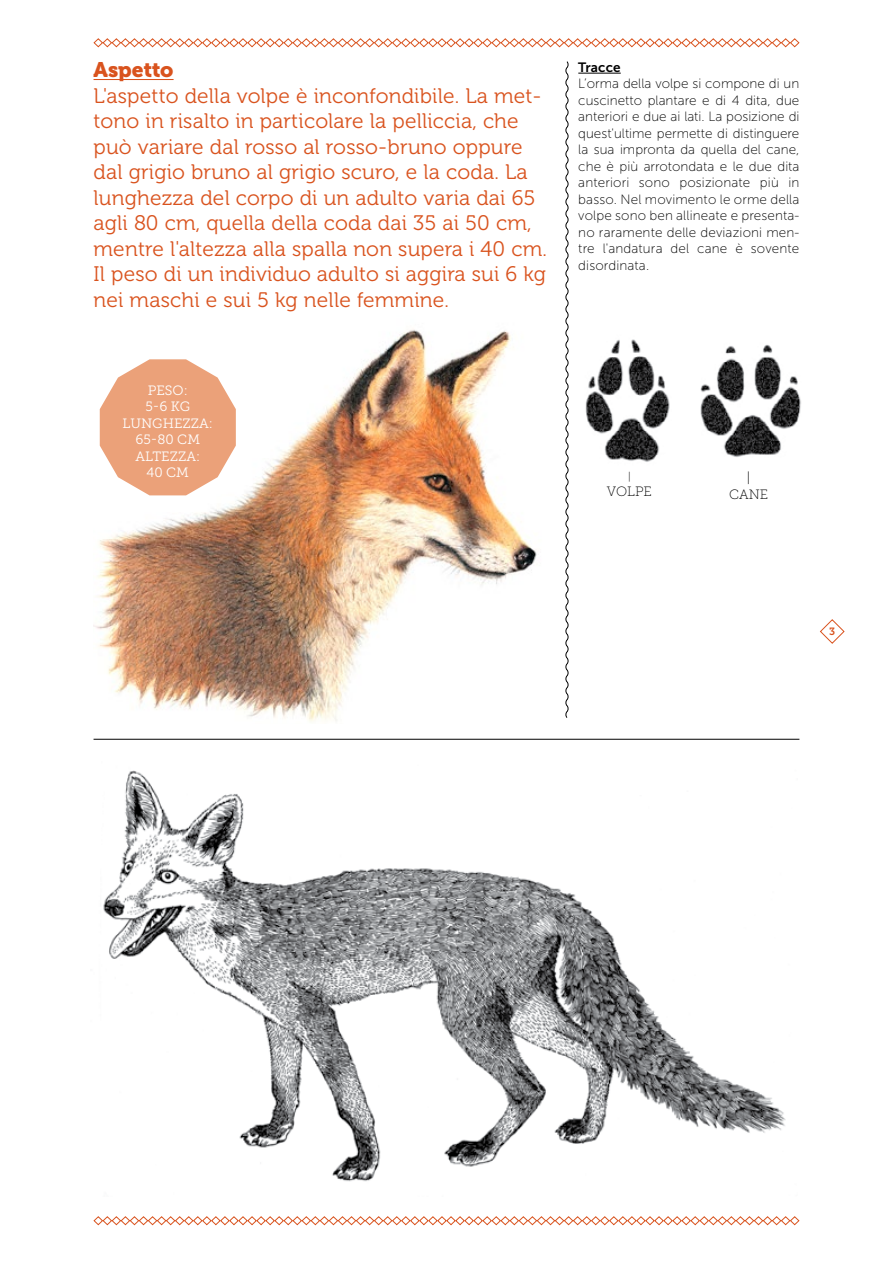
<style>
.page{position:relative;width:893px;height:1263px;background:#fff}
.page>*{position:absolute;margin:0;border:0;box-sizing:border-box;transform-origin:0 0}
.t1{font:21px/25.5px "Museo 300";letter-spacing:.01em;color:#d9531e}
.t2{font:21px "Museo 900";color:#d9531e}
.t3{font:13.5px/16.5px "Museo Sans 100";letter-spacing:.01em;color:#000;text-align:justify}
.t4{font:13.5px/16.5px "Museo Slab 300";color:#fff;text-align:center}
.t5{font:13.5px/16.5px "Museo Slab 100";color:#000;text-align:center}
.t6{font:13.5px "Museo Sans 700";letter-spacing:.01em;color:#000}
.t7{font:10.5px "Museo Slab 100";color:#000}
.t8{font:10.5px "Museo Slab 700";color:#d9531e}
</style>
<div class="page">
<img style="left:103px;top:770px;width:683px;height:412px">
<img style="left:94px;top:329px;width:443px;height:393px">
<svg style="left:565px;top:61px;width:4px;height:657px"></svg>
<svg style="left:100px;top:359px;width:136px;height:136px"></svg>
<svg style="left:93px;top:38px;width:707px;height:10px"></svg>
<svg style="left:93px;top:1216px;width:707px;height:10px"></svg>
<hr style="left:94px;top:79px;width:80px;height:1px;background:#d9531e">
<img style="left:700px;top:344px;width:101px;height:113px">
<img style="left:585px;top:339px;width:85px;height:123px">
<hr style="left:578px;top:73px;width:43px;height:1px;background:#000">
<hr style="left:94px;top:739px;width:705px;height:1px;background:#000">
<svg style="left:820px;top:619px;width:25px;height:25px"></svg>
<h1 class="t2" style="left:94px;top:58px;width:82px">Aspetto</h1>
<p class="t1" style="left:94px;top:83px;width:455px">L'aspetto della volpe è inconfondibile. La met&shy;tono in risalto in particolare la pelliccia, che può variare dal rosso al rosso-bruno oppure dal grigio bruno al grigio scuro, e la coda. La lunghezza del corpo di un adulto varia dai 65 agli 80 cm, quella della coda dai 35 ai 50 cm, mentre l'altezza alla spalla non supera i 40 cm.<br>Il peso di un individuo adulto si aggira sui 6 kg nei maschi e sui 5 kg nelle femmine.</p>
<p class="t4" style="left:123px;top:382px;width:92px">PESO:<br>5-6 KG<br>LUNGHEZZA:<br>65-80 CM<br>ALTEZZA:<br>40 CM</p>
<p class="t6" style="left:578px;top:60px;width:44px">Tracce</p>
<p class="t3" style="left:578px;top:76px;width:223px">L’orma della volpe si compone di un cuscinetto plantare e di 4 dita, due anteriori e due ai lati. La posizione di quest'ultime permette di distinguere la sua impronta da quella del cane, che è più arrotondata e le due dita anteriori sono posizionate più in basso. Nel movimento le orme della volpe sono ben allineate e presenta&shy;no raramente delle deviazioni men&shy;tre l'andatura del cane è sovente disordinata.</p>
<p class="t7" style="left:628px;top:471px;width:4px">|</p>
<p class="t5" style="left:607px;top:484px;width:47px">VOLPE</p>
<p class="t5" style="left:729px;top:469px;width:41px">|<br>CANE</p>
<p class="t8" style="left:829px;top:626px;width:8px">3</p>
</div>
